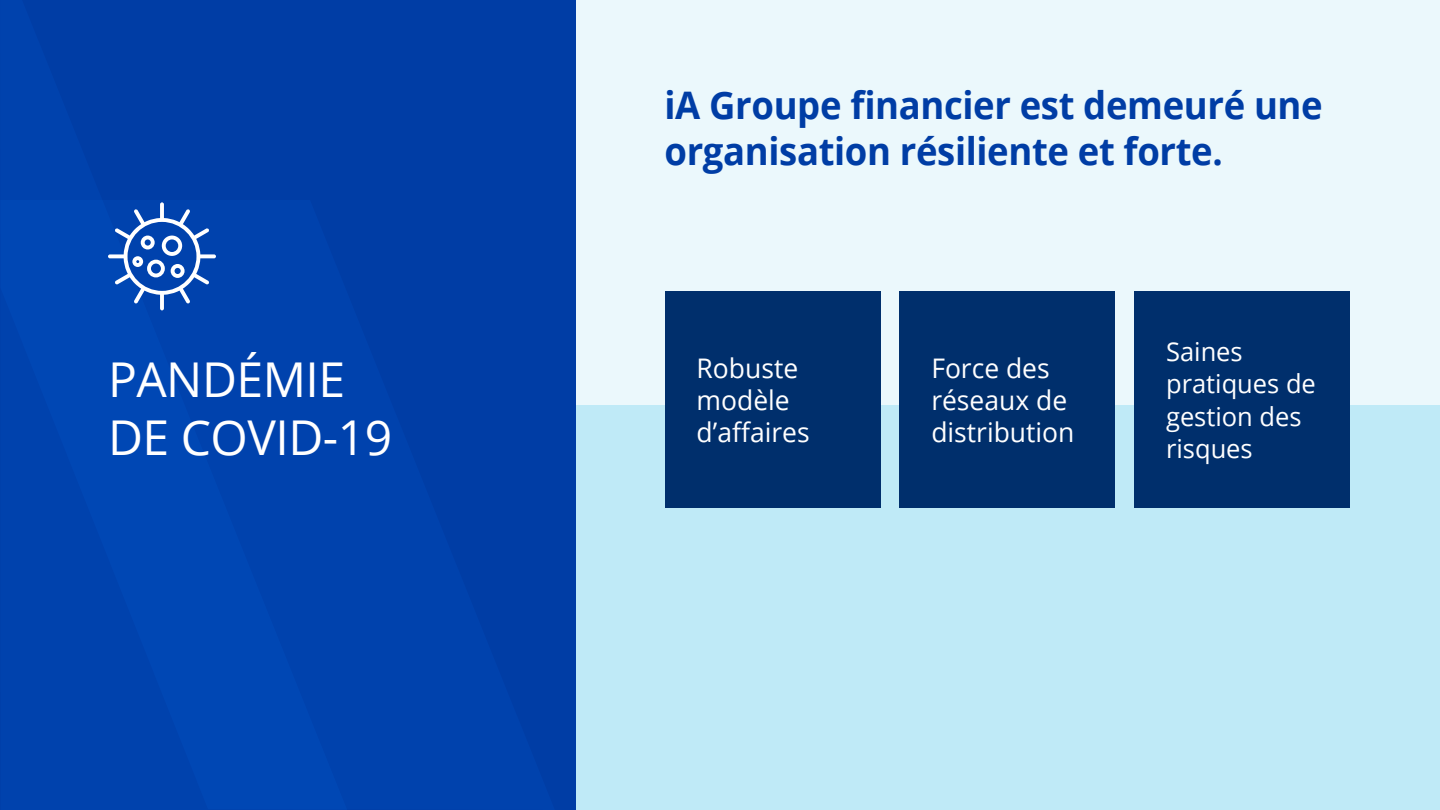
<style>
.page{position:relative;width:1440px;height:810px;background:#fff}
.page>*{position:absolute;margin:0;border:0;box-sizing:border-box;transform-origin:0 0}
.Texte_courant{font:48px/58px "Open Sans";letter-spacing:-.01em;color:#fff}
.t1{font:700 38px/45.6px "Open Sans";letter-spacing:-.01em;color:#003da5;scale:.96 1}
.t2{font:27px/32.4px "Open Sans";color:#fff}
.t3{font:26px/32.4px "Open Sans";color:#fff}
</style>
<div class="page">
<div style="left:576px;top:0;width:864px;height:405px;background:#ebf8fc"></div>
<div style="left:576px;top:405px;width:864px;height:405px;background:#bfeaf7"></div>
<div style="left:665px;top:292px;width:216px;height:216px;background:#002f6c"></div>
<div style="left:899px;top:292px;width:216px;height:216px;background:#002f6c"></div>
<div style="left:1134px;top:292px;width:216px;height:216px;background:#002f6c"></div>
<div style="left:0;top:0;width:576px;height:810px;background:#003da5"></div>
<svg style="left:0;top:200px;width:347px;height:610px"></svg>
<svg style="left:108px;top:202px;width:108px;height:108px"></svg>
<p class="Texte_courant" style="left:108px;top:349px;width:286px">PANDÉMIE<br>DE COVID-19</p>
<p class="t1" style="left:665px;top:82px;width:687px">iA Groupe financier est demeuré une organisation résiliente et forte.</p>
<p class="t2" style="left:697px;top:351px;width:115px">Robuste modèle d’affaires</p>
<p class="t2" style="left:931px;top:351px;width:145px">Force des réseaux de distribution</p>
<p class="t3" style="left:1166px;top:335px;width:151px">Saines pratiques de gestion des risques</p>
</div>
